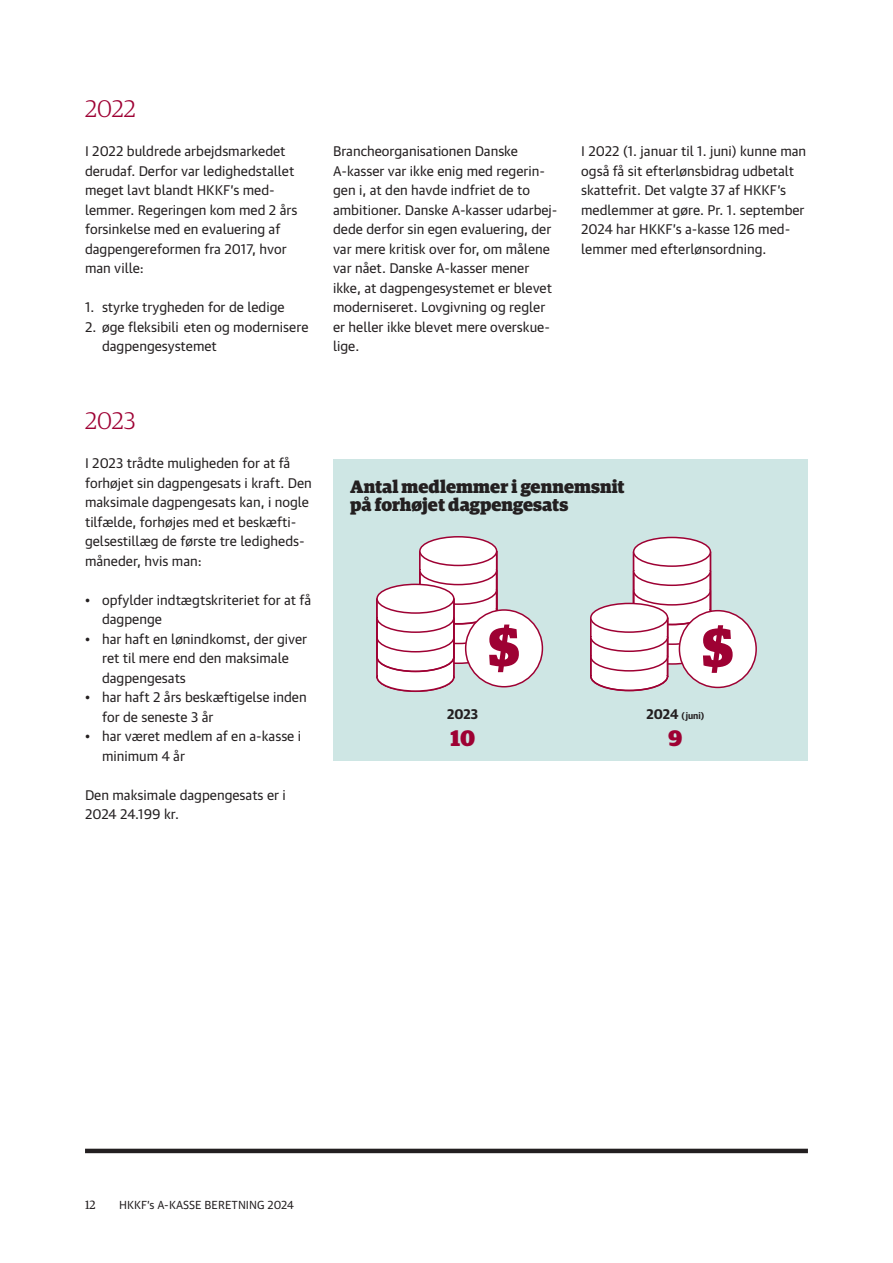
<style>
.page{position:relative;width:893px;height:1263px;background:#fff}
.page>*{position:absolute;margin:0;border:0;box-sizing:border-box;transform-origin:0 0}
.RU_Lille_19pt_GuardianEgyp{font:300 24px "Guardian Egyp";color:#9e0133}
.BR_Guardian_txt{font:900 22.5px "Guardian Egyp";color:#9e0133}
.BOX_RU_lille{font:900 18px/18px "Guardian Egyp";color:#231f20}
.BR_Guardian_txt-2{font:13.5px/19.5px "Guardian Text Sans";color:#231f20}
.BR_Guardian_txt-3{font:700 13.5px "Guardian Text Sans";color:#231f20}
.t1{font:12px "Guardian Egyp";color:#231f20}
.t2{font:11.25px "Guardian Text Sans";color:#231f20}
.BR_Guardian_txt-4{font:700 9px "Guardian Text Sans";color:#231f20}
.s1{font-size:13.5px}
</style>
<div class="page">
<div style="left:333px;top:459px;width:475px;height:302px;background:#cee6e4"></div>
<div style="left:420px;top:537px;width:77px;height:28px;background:#fff;border-radius:50%"></div>
<div style="left:419px;top:536px;width:78px;height:30px;border:2px solid #9e0133;border-radius:50%"></div>
<div style="left:466px;top:610px;width:76px;height:77px;background:#fff;border-radius:50%"></div>
<svg style="left:376px;top:550px;width:143px;height:143px"></svg>
<div style="left:634px;top:537px;width:76px;height:29px;background:#fff;border-radius:50%"></div>
<div style="left:633px;top:537px;width:78px;height:30px;border:2px solid #9e0133;border-radius:50%"></div>
<div style="left:679px;top:611px;width:77px;height:76px;background:#fff;border-radius:50%"></div>
<svg style="left:590px;top:551px;width:143px;height:141px"></svg>
<hr style="left:85px;top:1149px;width:723px;height:4px;background:#231f20">
<p class="RU_Lille_19pt_GuardianEgyp" style="left:85px;top:93px;width:52px">2022</p>
<p class="BR_Guardian_txt-2" style="left:85px;top:140px;width:214px">I 2022 buldrede arbejdsmarkedet derudaf. Derfor var ledighedstallet meget lavt blandt HKKF’s med&shy;lemmer. Regeringen kom med 2 års forsinkelse med en evaluering af dagpengereformen fra 2017, hvor man ville:</p>
<p class="BR_Guardian_txt-2" style="left:85px;top:296px;width:201px">1. styrke trygheden for de ledige</p>
<p class="BR_Guardian_txt-2" style="left:102px;top:316px;width:208px;text-indent:-17px">2. øge fleksibili eten og modernisere dagpengesystemet</p>
<p class="BR_Guardian_txt-2" style="left:333px;top:140px;width:226px">Brancheorganisationen Danske<br>A-kasser var ikke enig med regerin&shy;gen i, at den havde indfriet de to ambitioner. Danske A-kasser udarbej&shy;dede derfor sin egen evaluering, der var mere kritisk over for, om målene var nået. Danske A-kasser mener ikke, at dagpengesystemet er blevet moderniseret. Lovgivning og regler er heller ikke blevet mere overskue&shy;lige.</p>
<p class="BR_Guardian_txt-2" style="left:581px;top:140px;width:227px">I 2022 (1. januar til 1. juni) kunne man også få sit efterlønsbidrag udbetalt skattefrit. Det valgte 37 af HKKF’s medlemmer at gøre. Pr. 1. september 2024 har HKKF’s a-kasse 126 med&shy;lemmer med efterlønsordning.</p>
<p class="RU_Lille_19pt_GuardianEgyp" style="left:85px;top:405px;width:52px">2023</p>
<p class="BR_Guardian_txt-2" style="left:85px;top:452px;width:228px">I 2023 trådte muligheden for at få forhøjet sin dagpengesats i kraft. Den maksimale dagpengesats kan, i nogle tilfælde, forhøjes med et beskæfti&shy;gelsestillæg de første tre ledigheds&shy;måneder, hvis man:</p>
<p class="BR_Guardian_txt-2" style="left:102px;top:589px;width:211px;text-indent:-17px">• opfylder indtægtskriteriet for at få dagpenge</p>
<p class="BR_Guardian_txt-2" style="left:102px;top:628px;width:207px;text-indent:-17px">• har haft en lønindkomst, der giver ret til mere end den maksimale dagpengesats</p>
<p class="BR_Guardian_txt-2" style="left:102px;top:686px;width:206px;text-indent:-17px">• har haft 2 års beskæftigelse inden for de seneste 3 år</p>
<p class="BR_Guardian_txt-2" style="left:102px;top:725px;width:201px;text-indent:-17px">• har været medlem af en a-kasse i minimum 4 år</p>
<p class="BR_Guardian_txt-2" style="left:85px;top:784px;width:202px">Den maksimale dagpengesats er i<br>2024 24.199 kr.</p>
<p class="BOX_RU_lille" style="left:350px;top:475px;width:276px">Antal medlemmer i gennemsnit på forhøjet dagpengesats</p>
<p class="BR_Guardian_txt-3" style="left:447px;top:703px;width:33px">2023</p>
<p class="BR_Guardian_txt" style="left:450px;top:720px;width:26px">10</p>
<p class="BR_Guardian_txt-4" style="left:646px;top:708px;width:59px"><span class="s1">2024</span> (juni)</p>
<p class="BR_Guardian_txt" style="left:668px;top:720px;width:16px">9</p>
<p class="t1" style="left:85px;top:1197px;width:12px">12</p>
<p class="t2" style="left:119px;top:1196px;width:176px">HKKF’s A-KASSE BERETNING 2024</p>
</div>
